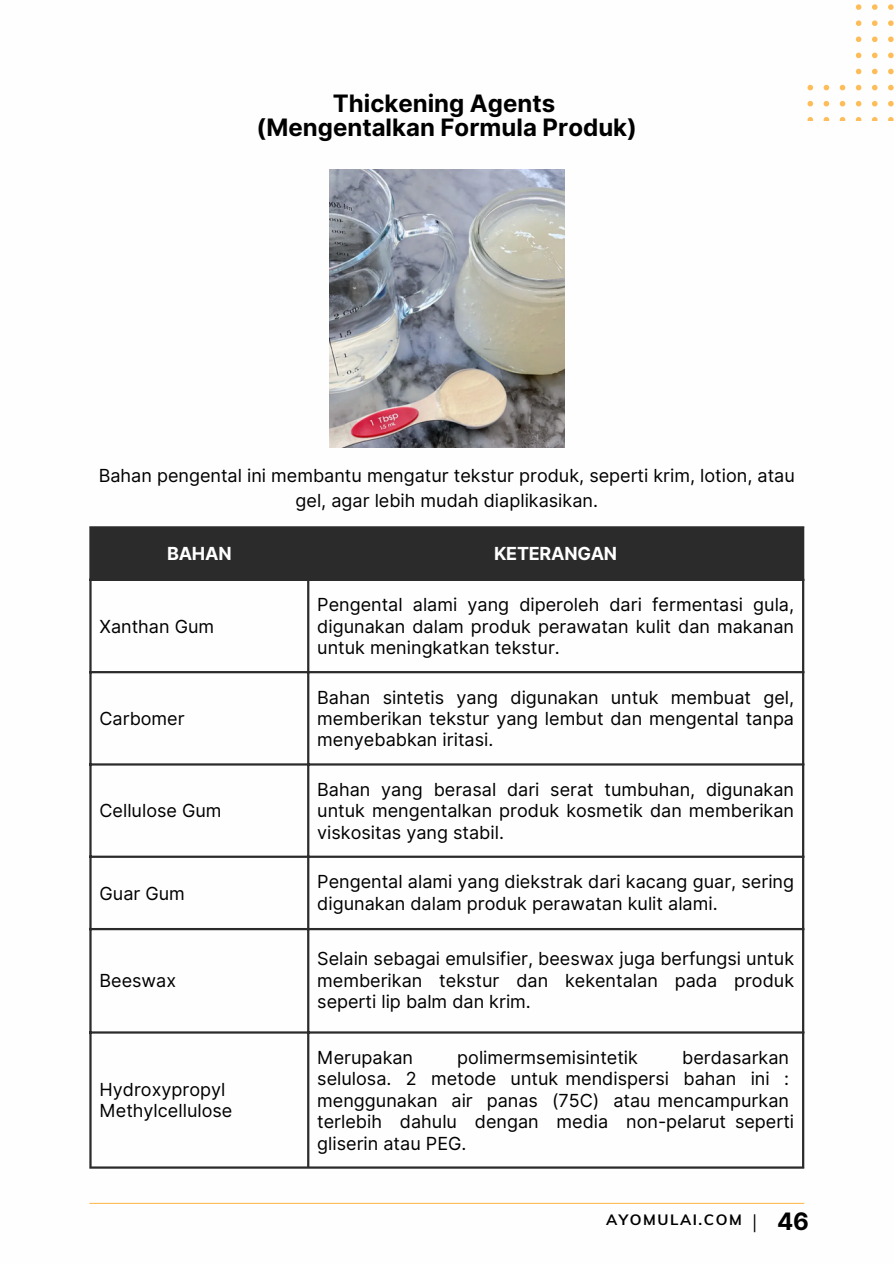
<style>
.page{position:relative;width:894px;height:1264px;background:#fff}
.page>*{position:absolute;margin:0;border:0;box-sizing:border-box;transform-origin:0 0}
.t1{font:700 24px/23.7px "Inter";color:#000;text-align:center}
.t2{font:18px/21.3px "Inter";color:#000;text-align:justify}
.t3{font:700 18px "Inter";letter-spacing:-.015em;color:#fff}
.t4{font:700 15px "Muli";letter-spacing:.105em;color:#000}
.s1{font-family:"Open Sans";font-weight:400;font-size:17.85px}
</style>
<div class="page">
<img style="left:329px;top:169px;width:235px;height:278px">
<div style="left:92px;top:528px;width:709px;height:50px;background:#2b2b2b"></div>
<hr style="left:89px;top:528px;width:3px;height:638px;background:#2b2b2b">
<hr style="left:307px;top:528px;width:2px;height:638px;background:#2b2b2b">
<hr style="left:801px;top:528px;width:3px;height:638px;background:#2b2b2b">
<hr style="left:89px;top:526px;width:715px;height:2px;background:#2b2b2b">
<hr style="left:89px;top:578px;width:715px;height:3px;background:#2b2b2b">
<hr style="left:89px;top:671px;width:715px;height:2px;background:#2b2b2b">
<hr style="left:89px;top:763px;width:715px;height:2px;background:#2b2b2b">
<hr style="left:89px;top:855px;width:715px;height:2px;background:#2b2b2b">
<hr style="left:89px;top:928px;width:715px;height:2px;background:#2b2b2b">
<hr style="left:89px;top:1031px;width:715px;height:2px;background:#2b2b2b">
<hr style="left:89px;top:1166px;width:715px;height:2px;background:#2b2b2b">
<hr style="left:89px;top:1202px;width:715px;height:1px;background:#ffbd59">
<svg style="left:807px;top:117px;width:5px;height:4px"></svg>
<svg style="left:807px;top:101px;width:5px;height:5px"></svg>
<svg style="left:807px;top:85px;width:5px;height:5px"></svg>
<svg style="left:823px;top:117px;width:6px;height:4px"></svg>
<svg style="left:823px;top:101px;width:6px;height:5px"></svg>
<svg style="left:823px;top:85px;width:6px;height:5px"></svg>
<svg style="left:839px;top:117px;width:6px;height:4px"></svg>
<svg style="left:839px;top:101px;width:6px;height:5px"></svg>
<svg style="left:839px;top:85px;width:6px;height:5px"></svg>
<svg style="left:855px;top:117px;width:6px;height:4px"></svg>
<svg style="left:855px;top:101px;width:6px;height:5px"></svg>
<svg style="left:855px;top:85px;width:6px;height:5px"></svg>
<svg style="left:855px;top:69px;width:6px;height:5px"></svg>
<svg style="left:855px;top:53px;width:6px;height:5px"></svg>
<svg style="left:855px;top:37px;width:6px;height:5px"></svg>
<svg style="left:855px;top:20px;width:6px;height:6px"></svg>
<svg style="left:855px;top:4px;width:6px;height:6px"></svg>
<svg style="left:872px;top:117px;width:5px;height:4px"></svg>
<svg style="left:872px;top:101px;width:5px;height:5px"></svg>
<svg style="left:872px;top:85px;width:5px;height:5px"></svg>
<svg style="left:872px;top:69px;width:5px;height:5px"></svg>
<svg style="left:872px;top:53px;width:5px;height:5px"></svg>
<svg style="left:872px;top:37px;width:5px;height:5px"></svg>
<svg style="left:872px;top:20px;width:5px;height:6px"></svg>
<svg style="left:872px;top:4px;width:5px;height:6px"></svg>
<svg style="left:888px;top:117px;width:5px;height:4px"></svg>
<svg style="left:888px;top:101px;width:5px;height:5px"></svg>
<svg style="left:888px;top:85px;width:5px;height:5px"></svg>
<svg style="left:888px;top:69px;width:5px;height:5px"></svg>
<svg style="left:888px;top:53px;width:5px;height:5px"></svg>
<svg style="left:888px;top:37px;width:5px;height:5px"></svg>
<svg style="left:888px;top:20px;width:5px;height:6px"></svg>
<svg style="left:888px;top:4px;width:5px;height:6px"></svg>
<p class="t1" style="left:256px;top:91px;width:382px">Thickening Agents (Mengentalkan Formula Produk)</p>
<p class="t2" style="left:99px;top:463px;width:697px;line-height:24.8px;text-align:center">Bahan pengental ini membantu mengatur tekstur produk, seperti krim, lotion, atau gel, agar lebih mudah diaplikasikan.</p>
<h2 class="t3" style="left:167px;top:542px;width:66px">BAHAN</h2>
<p class="t3" style="left:494px;top:542px;width:124px">KETERANGAN</p>
<p class="t2" style="left:99px;top:615px;width:116px">Xanthan Gum</p>
<p class="t2" style="left:99px;top:708px;width:87px">Carbomer</p>
<p class="t2" style="left:99px;top:800px;width:124px">Cellulose Gum</p>
<p class="t2" style="left:317px;top:594px;width:478px">Pengental alami yang diperoleh dari fermentasi gula, digunakan dalam produk perawatan kulit dan makanan untuk meningkatkan tekstur.</p>
<p class="t2" style="left:317px;top:686px;width:478px">Bahan sintetis yang digunakan untuk membuat gel, memberikan tekstur yang lembut dan mengental tanpa menyebabkan iritasi.</p>
<p class="t2" style="left:317px;top:778px;width:478px">Bahan yang berasal dari serat tumbuhan, digunakan untuk mengentalkan produk kosmetik dan memberikan viskositas yang stabil.</p>
<p class="t2" style="left:99px;top:882px;width:87px">Guar Gum</p>
<p class="t2" style="left:317px;top:871px;width:478px">Pengental alami yang diekstrak dari kacang guar, sering digunakan dalam produk perawatan kulit alami.</p>
<p class="t2" style="left:99px;top:969px;width:78px">Beeswax</p>
<p class="t2" style="left:99px;top:1078px;width:134px">Hydroxypropyl<br>Methylcellulose</p>
<p class="t2" style="left:317px;top:947px;width:478px">Selain sebagai emulsifier, beeswax juga berfungsi untuk memberikan tekstur dan kekentalan pada produk seperti lip balm dan krim.</p>
<p class="t2" style="left:317px;top:1046px;width:97px">Merupakan</p>
<p class="t2" style="left:457px;top:1046px;width:182px">polimermsemisintetik</p>
<p class="t2" style="left:317px;top:1046px;width:478px;text-align:left;text-indent:365px">berdasarkan selulosa. 2 metode untuk mendispersi bahan ini : menggunakan air panas (75C) atau mencampurkan terlebih dahulu dengan media non-pelarut seperti gliserin atau PEG.</p>
<p class="t4" style="left:606px;top:1210px;width:137px">AYOMULAI.COM</p>
<p class="t1" style="left:749px;top:1209px;width:61px"><span class="s1">|</span> 46</p>
</div>
